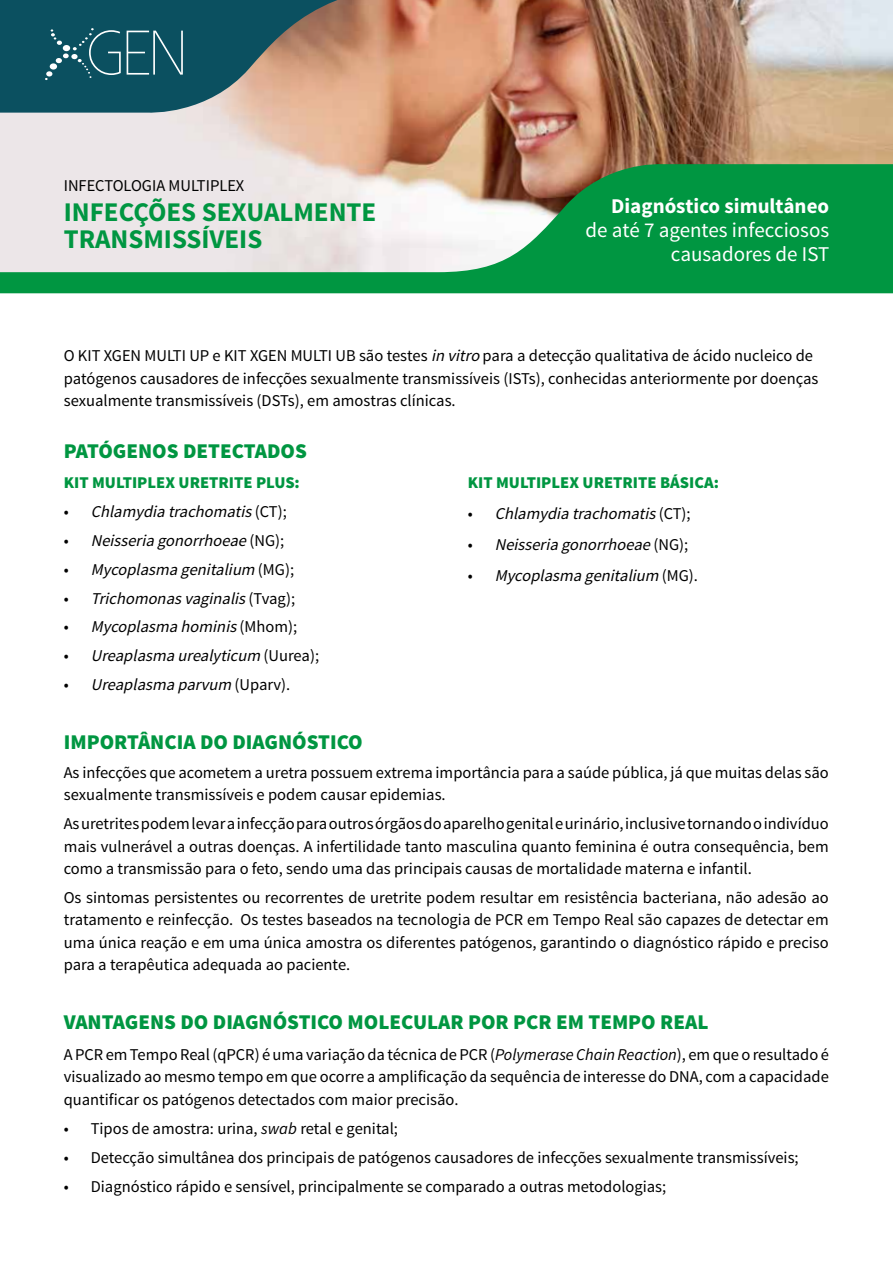
<style>
.page{position:relative;width:893px;height:1263px;background:#fff}
.page>*{position:absolute;margin:0;border:0;box-sizing:border-box;transform-origin:0 0}
.t1{font:700 27px/27px "Source Sans Pro";color:#009641}
.t2{font:900 21px "Source Sans Pro";color:#009641}
.t3{font:21px/24px "Source Sans Pro";color:#fff;text-align:right}
.t4{font:700 21px "Source Sans Pro";color:#fff}
.t5{font:16.5px/22.5px "Source Sans Pro";color:#000;text-align:justify}
.t6{font:italic 16.5px "Source Sans Pro";color:#000}
.t7{font:900 16.5px "Source Sans Pro";color:#009641}
.s1{font-style:italic}
.s2{font-style:normal}
</style>
<div class="page">
<img style="left:0;top:0;width:893px;height:162px">
<svg style="left:0;top:162px;width:893px;height:131px;background:#79ba90"></svg>
<svg style="left:0;top:0;width:480px;height:115px;background:#757870"></svg>
<svg style="left:127px;top:31px;width:56px;height:44px;background:#2f6a77"></svg>
<svg style="left:45px;top:28px;width:76px;height:52px;background:#276472"></svg>
<p class="t5" style="left:64px;top:174px;width:182px">INFECTOLOGIA MULTIPLEX</p>
<h1 class="t1" style="left:64px;top:199px;width:314px">INFECÇÕES SEXUALMENTE<br>TRANSMISSÍVEIS</h1>
<p class="t4" style="left:611px;top:192px;width:220px">Diagnóstico simultâneo</p>
<p class="t3" style="left:585px;top:218px;width:245px">de até 7 agentes infecciosos causadores de IST</p>
<p class="t5" style="left:64px;top:345px;width:756px;text-align:left">O KIT XGEN MULTI UP e KIT XGEN MULTI UB são testes <span class="s1">in vitro</span> para a detecção qualitativa de ácido nucleico de patógenos causadores de infecções sexualmente transmissíveis (ISTs), conhecidas anteriormente por doenças sexualmente transmissíveis (DSTs), em amostras clínicas.</p>
<p class="t2" style="left:64px;top:438px;width:245px">PATÓGENOS DETECTADOS</p>
<p class="t7" style="left:64px;top:472px;width:238px">KIT MULTIPLEX URETRITE PLUS:</p>
<p class="t6" style="left:64px;top:501px;width:224px"><span class="s2">•</span> Chlamydia trachomatis<span class="s2">( C T ) ;</span></p>
<p class="t6" style="left:64px;top:530px;width:222px"><span class="s2">•</span> Neisseria gonorrhoeae<span class="s2">( N G ) ;</span></p>
<p class="t6" style="left:64px;top:559px;width:232px"><span class="s2">•</span> Mycoplasma genitalium <span class="s2">( M G ) ;</span></p>
<p class="t6" style="left:64px;top:588px;width:233px"><span class="s2">•</span> Trichomonasvaginalis<span class="s2">( Tv a g ) ;</span></p>
<p class="t6" style="left:64px;top:617px;width:235px"><span class="s2">•</span> Mycoplasma hominis<span class="s2">( M h o m ) ;</span></p>
<p class="t6" style="left:64px;top:646px;width:257px"><span class="s2">•</span> Ureaplasma urealyticum <span class="s2">( U u re a ) ;</span></p>
<p class="t6" style="left:64px;top:674px;width:228px"><span class="s2">•</span> Ureaplasma parvum <span class="s2">( U p a rv) .</span></p>
<p class="t2" style="left:64px;top:728px;width:300px">IMPORTÂNCIA DO DIAGNÓSTICO</p>
<p class="t5" style="left:64px;top:761px;width:766px">As infecções que acometem a uretra possuem extrema importância para a saúde pública, já que muitas delas são sexualmente transmissíveis e podem causar epidemias.</p>
<p class="t5" style="left:64px;top:812px;width:766px">As uretrites podem levar a infecção para outros órgãos do aparelho genital e urinário, inclusive tornando o indivíduo mais vulnerável a outras doenças. A infertilidade tanto masculina quanto feminina é outra consequência, bem como a transmissão para o feto, sendo uma das principais causas de mortalidade materna e infantil.</p>
<p class="t5" style="left:64px;top:886px;width:766px">Os sintomas persistentes ou recorrentes de uretrite podem resultar em resistência bacteriana, não adesão ao tratamento e reinfecção. Os testes baseados na tecnologia de PCR em Tempo Real são capazes de detectar em uma única reação e em uma única amostra os diferentes patógenos, garantindo o diagnóstico rápido e preciso para a terapêutica adequada ao paciente.</p>
<p class="t2" style="left:64px;top:1008px;width:646px">VANTAGENS DO DIAGNÓSTICO MOLECULAR POR PCR EM TEMPO REAL</p>
<p class="t5" style="left:64px;top:1043px;width:767px">A PCR em Tempo Real (qPCR) é uma variação da técnica de PCR (<span class="s1">Polymerase Chain Reaction</span>), em que o resultado é visualizado ao mesmo tempo em que ocorre a amplificação da sequência de interesse do DNA, com a capacidade quantificar os patógenos detectados com maior precisão.</p>
<p class="t5" style="left:64px;top:1117px;width:336px">• Tipos de amostra: urina, <span class="s1">swab</span> retal e genital;</p>
<p class="t5" style="left:64px;top:1146px;width:736px">• Detecção simultânea dos principais de patógenos causadores de infecções sexualmente transmissíveis;</p>
<p class="t5" style="left:64px;top:1175px;width:604px">• Diagnóstico rápido e sensível, principalmente se comparado a outras metodologias;</p>
<p class="t7" style="left:468px;top:472px;width:253px">KIT MULTIPLEX URETRITE BÁSICA:</p>
<p class="t6" style="left:468px;top:503px;width:224px"><span class="s2">•</span> Chlamydia trachomatis<span class="s2">( C T ) ;</span></p>
<p class="t6" style="left:468px;top:534px;width:222px"><span class="s2">•</span> Neisseria gonorrhoeae<span class="s2">( N G ) ;</span></p>
<p class="t6" style="left:468px;top:565px;width:232px"><span class="s2">•</span> Mycoplasma genitalium <span class="s2">( M G ) .</span></p>
</div>
